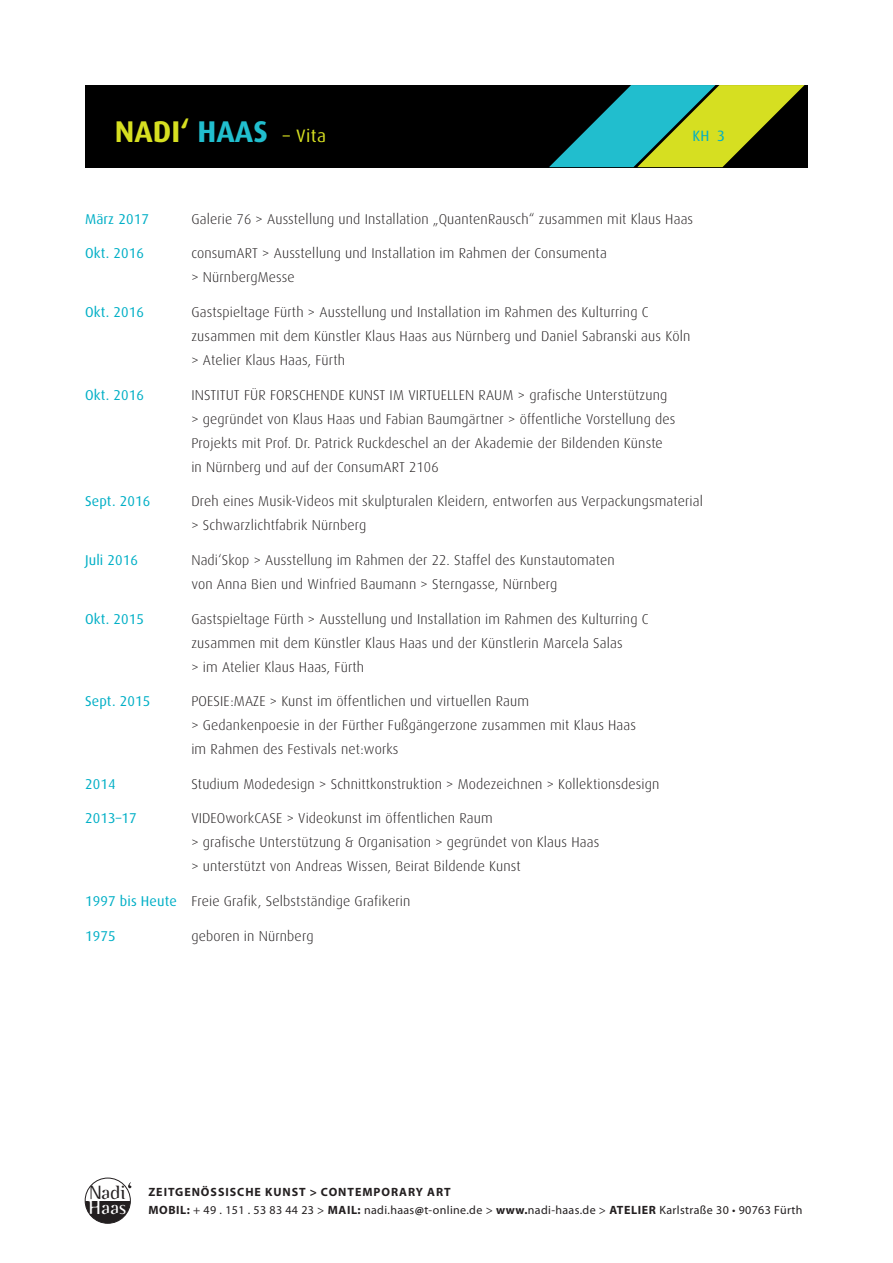
<style>
.page{position:relative;width:893px;height:1263px;background:#fff}
.page>*{position:absolute;margin:0;border:0;box-sizing:border-box;transform-origin:0 0}
.t1{font:700 30px "Dax";color:#d6df21}
.t2{font:300 19.2px "Binary ITC";color:#231f20}
.t3{font:300 18.9px "Binary ITC";color:#fff}
.Headline{font:18px "Dax";color:#d6df21}
.t4{font:15px "Dax";color:#00afc6}
.Vita{font:300 14.25px/24px "Dax";letter-spacing:.01em;color:#231f20}
.Vita-2{font:14.25px "Dax";letter-spacing:.01em;color:#00afc6}
.t5{font:12px/18px "Myriad Pro";letter-spacing:.03em;color:#231f20}
.s1{color:#21bece}
.s2{font-weight:400;color:#00afc6}
.s3{font-weight:700}
</style>
<div class="page">
<div style="left:85px;top:85px;width:723px;height:82px;background:#000"></div>
<svg style="left:549px;top:85px;width:255px;height:82px"></svg>
<svg style="left:85px;top:1201px;width:45px;height:22px"></svg>
<div style="left:85px;top:1178px;width:45px;height:45px;border:1px solid #231f20;border-radius:50%"></div>
<svg style="left:128px;top:1182px;width:3px;height:6px"></svg>
<h1 class="t1" style="left:115px;top:114px;width:155px">NADI‘ <span class="s1">HAAS</span></h1>
<p class="Headline" style="left:283px;top:125px;width:45px">– Vita</p>
<p class="t4" style="left:692px;top:128px;width:34px">KH 3</p>
<p class="Vita-2" style="left:85px;top:211px;width:65px">März 2017</p>
<p class="Vita" style="left:191px;top:207px;width:503px">Galerie 76 &gt; Ausstellung und Installation „QuantenRausch“ zusammen mit Klaus Haas</p>
<p class="Vita-2" style="left:85px;top:245px;width:61px">Okt. 2016</p>
<p class="Vita" style="left:191px;top:242px;width:417px">consumART &gt; Ausstellung und Installation im Rahmen der Consumenta &gt; NürnbergMesse</p>
<p class="Vita-2" style="left:85px;top:304px;width:61px">Okt. 2016</p>
<p class="Vita" style="left:191px;top:300px;width:500px">Gastspieltage Fürth &gt; Ausstellung und Installation im Rahmen des Kulturring C zusammen mit dem Künstler Klaus Haas aus Nürnberg und Daniel Sabranski aus Köln &gt; Atelier Klaus Haas, Fürth</p>
<p class="Vita-2" style="left:85px;top:387px;width:61px">Okt. 2016</p>
<p class="Vita" style="left:191px;top:383px;width:485px">INSTITUT FÜR FORSCHENDE KUNST IM VIRTUELLEN RAUM &gt; grafische Unterstützung &gt; gegründet von Klaus Haas und Fabian Baumgärtner &gt; öffentliche Vorstellung des Projekts mit Prof. Dr. Patrick Ruckdeschel an der Akademie der Bildenden Künste in Nürnberg und auf der ConsumART 2106</p>
<p class="Vita-2" style="left:85px;top:493px;width:67px">Sept. 2016</p>
<p class="Vita" style="left:191px;top:489px;width:513px">Dreh eines Musik-Videos mit skulpturalen Kleidern, entworfen aus Verpackungsmaterial &gt; Schwarzlichtfabrik Nürnberg</p>
<p class="Vita-2" style="left:85px;top:552px;width:55px">Juli 2016</p>
<p class="Vita" style="left:191px;top:548px;width:425px">Nadi‘Skop &gt; Ausstellung im Rahmen der 22. Staffel des Kunstautomaten von Anna Bien und Winfried Baumann &gt; Sterngasse, Nürnberg</p>
<p class="Vita-2" style="left:85px;top:611px;width:61px">Okt. 2015</p>
<p class="Vita" style="left:191px;top:607px;width:459px">Gastspieltage Fürth &gt; Ausstellung und Installation im Rahmen des Kulturring C zusammen mit dem Künstler Klaus Haas und der Künstlerin Marcela Salas<br>&gt; im Atelier Klaus Haas, Fürth</p>
<p class="Vita-2" style="left:85px;top:693px;width:67px">Sept. 2015</p>
<p class="Vita" style="left:191px;top:689px;width:446px">POESIE:MAZE &gt; Kunst im öffentlichen und virtuellen Raum<br>&gt; Gedankenpoesie in der Fürther Fußgängerzone zusammen mit Klaus Haas im Rahmen des Festivals net:works</p>
<p class="Vita-2" style="left:85px;top:776px;width:32px">2014</p>
<p class="Vita" style="left:191px;top:772px;width:470px">Studium Modedesign &gt; Schnittkonstruktion &gt; Modezeichnen &gt; Kollektionsdesign</p>
<p class="Vita-2" style="left:85px;top:810px;width:53px">2013–17</p>
<p class="Vita" style="left:191px;top:807px;width:409px">VIDEOworkCASE &gt; Videokunst im öffentlichen Raum<br>&gt; grafische Unterstützung &amp; Organisation &gt; gegründet von Klaus Haas &gt; unterstützt von Andreas Wissen, Beirat Bildende Kunst</p>
<p class="Vita" style="left:85px;top:889px;width:327px"><span class="s2">1997 bis Heute</span> Freie Grafik, Selbstständige Grafikerin</p>
<p class="Vita-2" style="left:85px;top:928px;width:32px">1975</p>
<p class="Vita" style="left:191px;top:924px;width:124px">geboren in Nürnberg</p>
<h2 class="t2" style="left:89px;top:1181px;width:38px">Nadi</h2>
<h3 class="t3" style="left:88px;top:1196px;width:40px">Haas</h3>
<p class="t5" style="left:148px;top:1183px;width:656px"><span class="s3">ZEITGENÖSSISCHE KUNST &gt; CONTEMPORARY ART<br>MOBIL:</span> + 49 . 151 . 53 83 44 23 &gt; <span class="s3">MAIL:</span> nadi.haas<span class="s3">@</span>t-online.de &gt; <span class="s3">www.</span>nadi-haas.de &gt; <span class="s3">ATELIER</span> Karlstraße 30 • 90763 Fürth</p>
</div>
